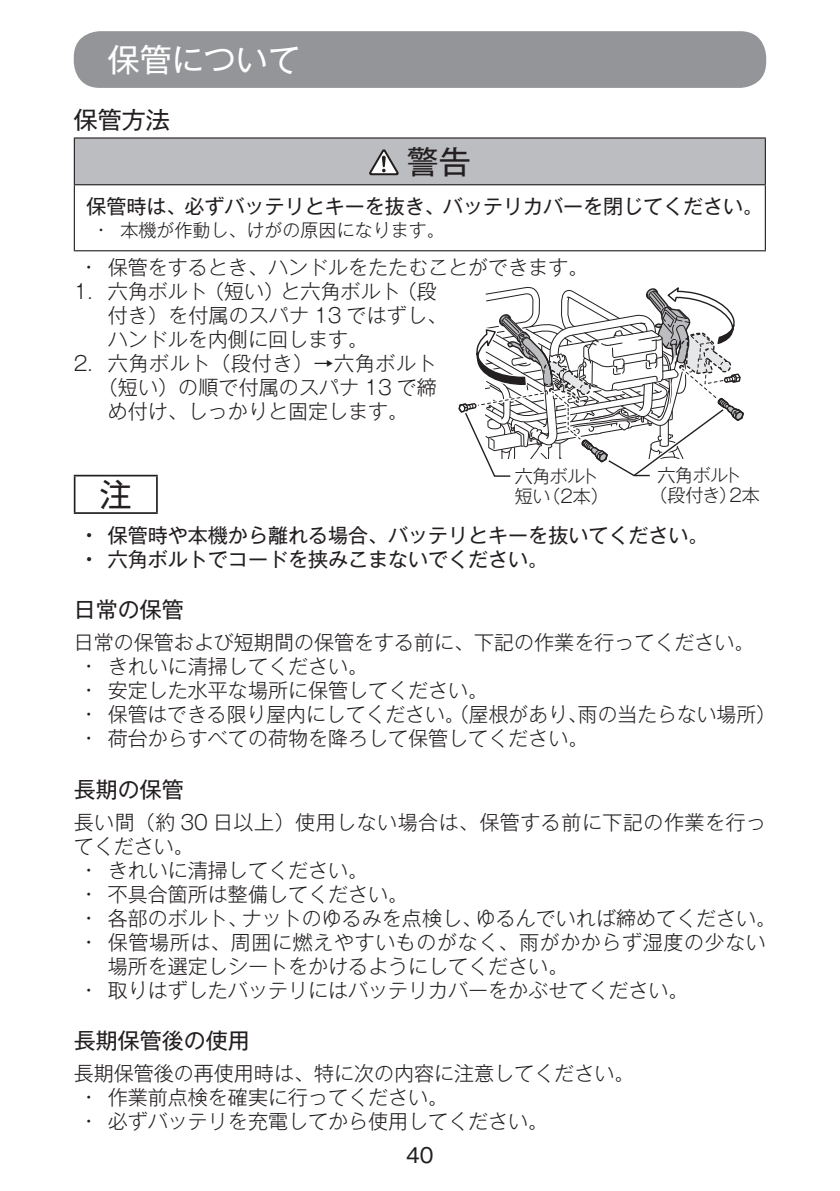
<style>
.page{position:relative;width:840px;height:1191px;background:#fff}
.page>*{position:absolute;margin:0;border:0;box-sizing:border-box;transform-origin:0 0}
.t1{font:32px "Gothic MB101 Pro";color:#fff}
.t2{font:32px "Gothic MB101 Pro";color:#231f20}
.t3{font:24px "Gothic MB101 Pro";color:#231f20}
.t4{font:22px "Gothic MB101 Pro";color:#231f20}
.t5{font:300 20px/24px "Gothic MB101 Pro";color:#231f20}
.t6{font:20px "Gothic MB101 Pro";color:#231f20}
.t7{font:300 20px/24px "Gothic MB101 Pro";letter-spacing:.03em;color:#231f20}
.t8{font:300 20px/24px "Gothic MB101 Pro";letter-spacing:.025em;color:#231f20}
.t9{font:300 18px "Gothic MB101 Pro";color:#231f20}
.t10{font:300 18px/20px "Gothic MB101 Pro";letter-spacing:-.035em;color:#231f20;text-align:center}
.t11{font:300 18px/20px "Gothic MB101 Pro";letter-spacing:-.025em;color:#231f20}
.s1{font-weight:500}
</style>
<div class="page">
<div style="left:74px;top:31px;width:691px;height:57px;background:#939598;border-radius:26px"></div>
<div style="left:74px;top:138px;width:690px;height:47px;background:#bcbdc0"></div>
<hr style="left:74px;top:185px;width:1px;height:65px;background:#231f20">
<hr style="left:764px;top:185px;width:1px;height:65px;background:#231f20">
<hr style="left:74px;top:137px;width:691px;height:2px;background:#231f20">
<hr style="left:74px;top:139px;width:1px;height:45px;background:#231f20">
<hr style="left:764px;top:139px;width:1px;height:45px;background:#231f20">
<hr style="left:74px;top:184px;width:691px;height:1px;background:#231f20">
<hr style="left:74px;top:250px;width:691px;height:1px;background:#231f20">
<svg style="left:369px;top:149px;width:29px;height:26px"></svg>
<hr style="left:74px;top:475px;width:84px;height:1px;background:#231f20">
<hr style="left:74px;top:476px;width:1px;height:36px;background:#231f20">
<hr style="left:156px;top:476px;width:2px;height:36px;background:#231f20">
<hr style="left:74px;top:512px;width:84px;height:2px;background:#231f20">
<svg style="left:458px;top:286px;width:286px;height:191px"></svg>
<h1 class="t1" style="left:108px;top:33px;width:194px">保管について</h1>
<p class="t3" style="left:74px;top:100px;width:97px">保管方法</p>
<h1 class="t2" style="left:406px;top:135px;width:65px">警告</h1>
<p class="t6" style="left:86px;top:190px;width:678px">保管時は、必ずバッテリとキーを抜き、バッテリカバーを閉じてください。</p>
<p class="t9" style="left:98px;top:215px;width:348px">• 本機が作動し、けがの原因になります。</p>
<p class="t5" style="left:85px;top:252px;width:504px">• 保管をするとき、ハンドルをたたむことができます。</p>
<p class="t5" style="left:108px;top:276px;width:340px;text-indent:-34px">1. 六角ボルト（短い）と六角ボルト（段付き）を付属のスパナ 13 ではずし、ハンドルを内側に回します。</p>
<p class="t7" style="left:74px;top:348px;width:364px">2. 六角ボルト（段付き）→六角ボルト</p>
<p class="t5" style="left:98px;top:372px;width:340px">（短い）の順で付属のスパナ 13 で締</p>
<p class="t5" style="left:108px;top:396px;width:302px">め付け、しっかりと固定します。</p>
<p class="t10" style="left:649px;top:462px;width:111px">六角ボルト<br>（段付き）2本</p>
<p class="t11" style="left:514px;top:463px;width:95px">六角ボルト短い（2本）</p>
<h1 class="t2" style="left:100px;top:468px;width:33px">注</h1>
<p class="t6" style="left:85px;top:518px;width:624px"><span class="s1">•</span> 保管時や本機から離れる場合、バッテリとキーを抜いてください。</p>
<p class="t6" style="left:85px;top:542px;width:464px"><span class="s1">•</span> 六角ボルトでコードを挟みこまないでください。</p>
<p class="t4" style="left:74px;top:591px;width:111px">日常の保管</p>
<p class="t5" style="left:74px;top:628px;width:681px">日常の保管および短期間の保管をする前に、下記の作業を行ってください。</p>
<p class="t5" style="left:85px;top:652px;width:284px">• きれいに清掃してください。</p>
<p class="t5" style="left:85px;top:676px;width:404px">• 安定した水平な場所に保管してください。</p>
<p class="t5" style="left:85px;top:700px;width:692px">• 保管はできる限り屋内にしてください。（屋根があり、雨の当たらない場所）</p>
<p class="t5" style="left:85px;top:724px;width:504px">• 荷台からすべての荷物を降ろして保管してください。</p>
<p class="t4" style="left:74px;top:771px;width:111px">長期の保管</p>
<p class="t8" style="left:74px;top:807px;width:693px">長い間（約 30 日以上）使用しない場合は、保管する前に下記の作業を行ってください。</p>
<p class="t5" style="left:85px;top:855px;width:284px">• きれいに清掃してください。</p>
<p class="t5" style="left:85px;top:879px;width:324px">• 不具合箇所は整備してください。</p>
<p class="t5" style="left:85px;top:903px;width:692px">• 各部のボルト、ナットのゆるみを点検し、ゆるんでいれば締めてください。</p>
<p class="t7" style="left:108px;top:927px;width:659px;text-indent:-23px">• 保管場所は、周囲に燃えやすいものがなく、雨がかからず湿度の少ない場所を選定しシートをかけるようにしてください。</p>
<p class="t5" style="left:85px;top:975px;width:604px">• 取りはずしたバッテリにはバッテリカバーをかぶせてください。</p>
<p class="t4" style="left:74px;top:1022px;width:177px">長期保管後の使用</p>
<p class="t5" style="left:74px;top:1058px;width:561px">長期保管後の再使用時は、特に次の内容に注意してください。</p>
<p class="t5" style="left:85px;top:1082px;width:364px">• 作業前点検を確実に行ってください。</p>
<p class="t5" style="left:85px;top:1106px;width:464px">• 必ずバッテリを充電してから使用してください。</p>
<p class="t6" style="left:406px;top:1139px;width:29px">40</p>
</div>
